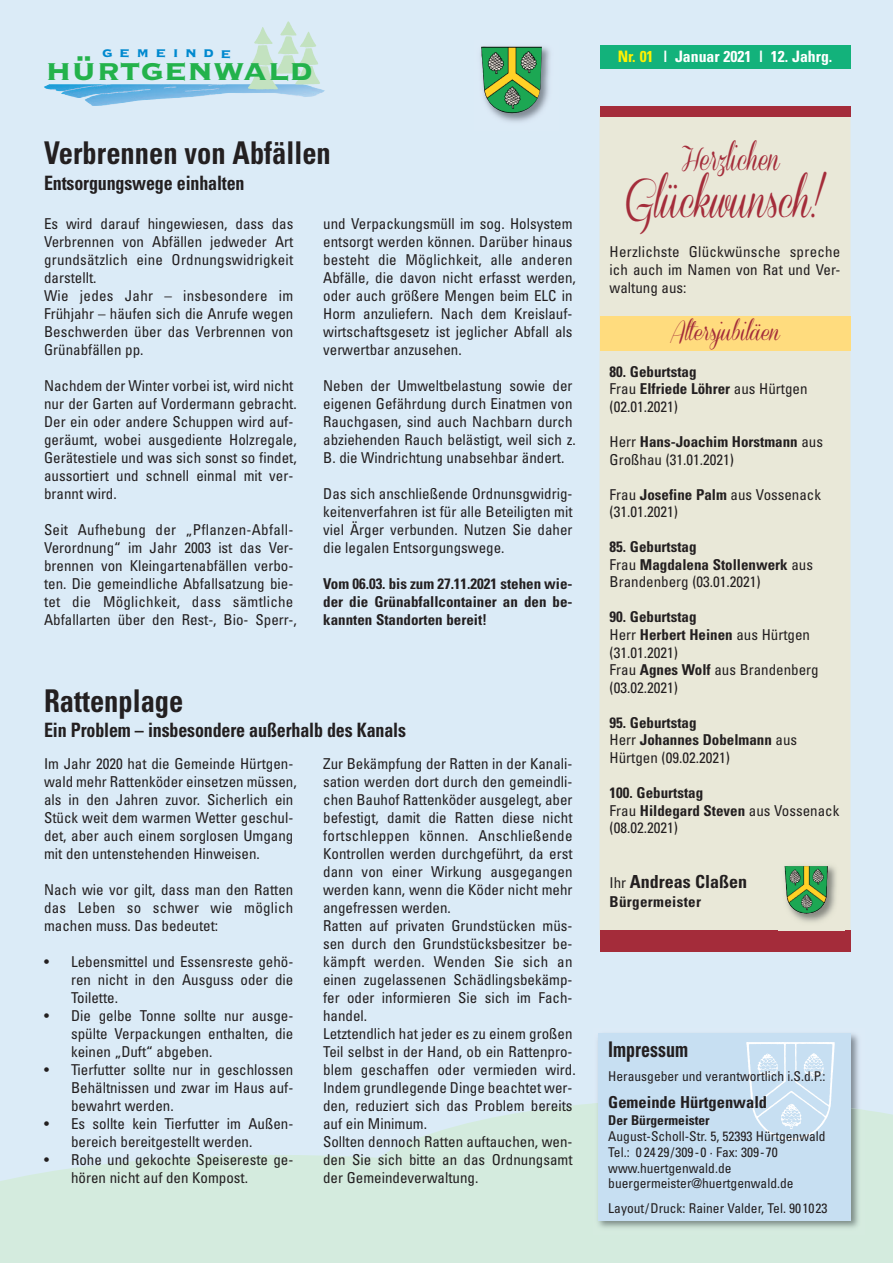
<style>
.page{position:relative;width:893px;height:1263px;background:#dbebf7}
.page>*{position:absolute;margin:0;border:0;box-sizing:border-box;transform-origin:0 0}
.t1{font:43.2px "Coneria Script Demo";color:#a42c3a;scale:.83 1}
.t2{font:38.25px "Copperplate Thirty Three BC";color:#23b24b}
.t3{font:700 condensed 31.35px "Univers";color:#231f20;scale:.91 1}
.t4{font:28.8px "Coneria Script Demo";color:#a42c3a;scale:.83 1}
.t5{font:700 condensed 21.6px "Univers";color:#231f20;scale:.83 1}
.t6{font:21px "Coneria Script Demo";color:#a42c3a}
.t7{font:700 condensed 19.8px "Univers";letter-spacing:-.01em;color:#231f20;scale:.91 1}
.t8{font:700 condensed 18px "Univers";color:#231f20}
.t9{font:17.55px "Copperplate Thirty Three BC";color:#0089cf}
.t10{font:700 condensed 16.5px "Univers";color:#231f20}
.t11{font:700 condensed 15.75px "Univers";color:#fff}
.t12{font:condensed 15px/18px "Univers";color:#231f20}
.t13{font:700 condensed 15px/17.5px "Univers";color:#231f20}
.t14{font:700 condensed 15px "Univers";letter-spacing:.02em;color:#231f20}
.t15{font:condensed 13.5px/15.8px "Univers";color:#231f20}
.t16{font:700 condensed 13.5px "Univers";color:#231f20}
.s1{color:#fff101}
.s2{font-weight:400}
.s3{font-weight:700}
.s4{font-weight:400;font-size:15px}
</style>
<div class="page">
<div style="left:0;top:1155px;width:354px;height:108px;background:#d4ebde"></div>
<svg style="left:354px;top:1104px;width:539px;height:159px;background:#d4ebe0"></svg>
<img style="left:44px;top:84px;width:281px;height:22px">
<img style="left:247px;top:22px;width:74px;height:67px">
<div style="left:600px;top:46px;width:250px;height:23px;background:#13b27b"></div>
<img style="left:480px;top:46px;width:70px;height:76px">
<img style="left:481px;top:46px;width:61px;height:67px">
<div style="left:600px;top:117px;width:250px;height:813px;background:#e9e8d8"></div>
<div style="left:600px;top:106px;width:250px;height:11px;background:#a42c3a"></div>
<div style="left:600px;top:316px;width:250px;height:35px;background:#ffdc7e"></div>
<div style="left:600px;top:930px;width:250px;height:22px;background:#a42c3a"></div>
<img style="left:778px;top:860px;width:66px;height:70px">
<img style="left:784px;top:866px;width:44px;height:48px">
<img style="left:850px;top:1033px;width:9px;height:66px">
<img style="left:592px;top:1099px;width:273px;height:137px">
<div style="left:598px;top:1033px;width:252px;height:187px;background:#c7dff2"></div>
<img style="left:747px;top:1042px;width:88px;height:98px">
<p class="t9" style="left:102px;top:40px;width:131px;rotate:1deg">gemeinde</p>
<p class="t11" style="left:618px;top:50px;width:216px"><span class="s1">Nr. 01</span> | Januar 2021 | 12. Jahrg.</p>
<h2 class="t2" style="left:46px;top:45px;width:268px">hürtgenwald</h2>
<h3 class="t3" style="left:44px;top:142px;width:317px">Verbrennen von Abfällen</h3>
<h3 class="t4" style="left:681px;top:144px;width:120px">Herzlichen</h3>
<h1 class="t1" style="left:625px;top:177px;width:240px">Glückwunsch!</h1>
<p class="t12" style="left:610px;top:244px;width:232px;line-height:17.5px;text-align:justify">Herzlichste Glückwünsche spreche ich auch im Namen von Rat und Ver&shy;waltung aus:</p>
<h3 class="t6" style="left:670px;top:320px;width:111px">Altersjubiläen</h3>
<p class="t13" style="left:610px;top:364px;width:199px">80. Geburtstag<br><span class="s2">Frau</span> Elfriede Löhrer <span class="s2">aus Hürtgen (02.01.2021)</span></p>
<p class="t12" style="left:610px;top:434px;width:215px;line-height:17.5px">Herr <span class="s3">Hans-Joachim Horstmann</span> aus<br>Großhau (31.01.2021)</p>
<p class="t12" style="left:610px;top:487px;width:213px;line-height:17.5px">Frau <span class="s3">Josefine Palm</span> aus Vossenack (31.01.2021)</p>
<p class="t13" style="left:610px;top:539px;width:205px">85. Geburtstag<br><span class="s2">Frau</span> Magdalena Stollenwerk <span class="s2">aus<br>Brandenberg (03.01.2021)</span></p>
<p class="t12" style="left:610px;top:610px;width:211px;line-height:17.5px"><span class="s3">90. Geburtstag<br></span>Herr <span class="s3">Herbert Heinen</span> aus Hürtgen (31.01.2021)<br>Frau <span class="s3">Agnes Wolf</span> aus Brandenberg (03.02.2021)</p>
<p class="t13" style="left:610px;top:715px;width:189px">95. Geburtstag<br><span class="s2">Herr</span> Johannes Dobelmann <span class="s2">aus<br>Hürtgen (09.02.2021)</span></p>
<p class="t13" style="left:610px;top:785px;width:231px">100. Geburtstag<br><span class="s2">Frau</span> Hildegard Steven <span class="s2">aus Vossenack (08.02.2021)</span></p>
<p class="t8" style="left:610px;top:875px;width:139px"><span class="s4">Ihr</span> Andreas Claßen</p>
<p class="t14" style="left:610px;top:896px;width:93px">Bürgermeister</p>
<h3 class="t7" style="left:44px;top:176px;width:222px">Entsorgungswege einhalten</h3>
<p class="t12" style="left:44px;top:216px;width:251px">Es wird darauf hingewiesen, dass das<br>Verbrennen von Abfällen jedweder Art grundsätzlich eine Ordnungswidrigkeit darstellt.<br>Wie jedes Jahr – insbesondere im<br>Frühjahr – häufen sich die Anrufe wegen<br>Beschwerden über das Verbrennen von<br>Grünabfällen pp.</p>
<p class="t12" style="left:44px;top:378px;width:254px">Nachdem der Winter vorbei ist, wird nicht nur der Garten auf Vordermann gebracht.<br>Der ein oder andere Schuppen wird auf&shy;geräumt, wobei ausgediente Holzregale, Gerätestiele und was sich sonst so findet, aussortiert und schnell einmal mit ver&shy;brannt wird.</p>
<p class="t12" style="left:44px;top:522px;width:254px">Seit Aufhebung der „Pflanzen-Abfall-Verordnung“ im Jahr 2003 ist das Ver&shy;brennen von Kleingartenabfällen verbo&shy;ten. Die gemeindliche Abfallsatzung bie&shy;tet die Möglichkeit, dass sämtliche Abfallarten über den Rest-, Bio- Sperr-,</p>
<p class="t12" style="left:323px;top:216px;width:254px">und Verpackungsmüll im sog. Holsystem entsorgt werden können. Darüber hinaus besteht die Möglichkeit, alle anderen Abfälle, die davon nicht erfasst werden, oder auch größere Mengen beim ELC in Horm anzuliefern. Nach dem Kreislauf&shy;wirtschaftsgesetz ist jeglicher Abfall als verwertbar anzusehen.</p>
<p class="t12" style="left:323px;top:378px;width:254px">Neben der Umweltbelastung sowie der eigenen Gefährdung durch Einatmen von Rauchgasen, sind auch Nachbarn durch abziehenden Rauch belästigt, weil sich z.<br>B. die Windrichtung unabsehbar ändert.</p>
<p class="t12" style="left:323px;top:486px;width:251px;text-align:justify">Das sich anschließende Ordnunsgwidrig&shy;keitenverfahren ist für alle Beteiligten mit viel Ärger verbunden. Nutzen Sie daher die legalen Entsorgungswege.</p>
<p class="t13" style="left:323px;top:576px;width:251px;line-height:18px;text-align:justify">Vom 06.03. bis zum 27.11.2021 stehen wie&shy;der die Grünabfallcontainer an den be&shy;kannten Standorten bereit!</p>
<h3 class="t3" style="left:44px;top:689px;width:155px">Rattenplage</h3>
<p class="t12" style="left:44px;top:756px;width:254px">Im Jahr 2020 hat die Gemeinde Hürtgen&shy;wald mehr Rattenköder einsetzen müssen, als in den Jahren zuvor. Sicherlich ein Stück weit dem warmen Wetter geschul&shy;det, aber auch einem sorglosen Umgang mit den untenstehenden Hinweisen.</p>
<p class="t12" style="left:44px;top:882px;width:251px;text-align:justify">Nach wie vor gilt, dass man den Ratten das Leben so schwer wie möglich machen muss. Das bedeutet:</p>
<p class="t12" style="left:71px;top:954px;width:224px;text-align:justify;text-indent:-27px">• Lebensmittel und Essensreste gehö&shy;ren nicht in den Ausguss oder die Toilette.</p>
<p class="t12" style="left:71px;top:1008px;width:224px;text-align:justify;text-indent:-27px">• Die gelbe Tonne sollte nur ausge&shy;spülte Verpackungen enthalten, die keinen „Duft“ abgeben.</p>
<p class="t12" style="left:71px;top:1062px;width:224px;text-align:justify;text-indent:-27px">• Tierfutter sollte nur in geschlossen Behältnissen und zwar im Haus auf&shy;bewahrt werden.</p>
<p class="t12" style="left:71px;top:1116px;width:224px;text-indent:-27px">• Es sollte kein Tierfutter im Außen&shy;bereich bereitgestellt werden.</p>
<p class="t12" style="left:71px;top:1152px;width:224px;text-indent:-27px">• Rohe und gekochte Speisereste ge&shy;hören nicht auf den Kompost.</p>
<h3 class="t7" style="left:44px;top:723px;width:399px">Ein Problem – insbesondere außerhalb des Kanals</h3>
<p class="t12" style="left:323px;top:756px;width:254px">Zur Bekämpfung der Ratten in der Kanali&shy;sation werden dort durch den gemeindli&shy;chen Bauhof Rattenköder ausgelegt, aber befestigt, damit die Ratten diese nicht fortschleppen können. Anschließende Kontrollen werden durchgeführt, da erst dann von einer Wirkung ausgegangen werden kann, wenn die Köder nicht mehr angefressen werden.<br>Ratten auf privaten Grundstücken müs&shy;sen durch den Grundstücksbesitzer be&shy;kämpft werden. Wenden Sie sich an einen zugelassenen Schädlingsbekämp&shy;fer oder informieren Sie sich im Fach&shy;handel.<br>Letztendlich hat jeder es zu einem großen Teil selbst in der Hand, ob ein Rattenpro&shy;blem geschaffen oder vermieden wird.<br>Indem grundlegende Dinge beachtet wer&shy;den, reduziert sich das Problem bereits auf ein Minimum.<br>Sollten dennoch Ratten auftauchen, wen&shy;den Sie sich bitte an das Ordnungsamt der Gemeindeverwaltung.</p>
<h3 class="t5" style="left:608px;top:1041px;width:98px">Impressum</h3>
<p class="t15" style="left:608px;top:1070px;width:219px">Herausgeber und verantwortlich i.S.d.P.:</p>
<p class="t10" style="left:608px;top:1096px;width:160px">Gemeinde Hürtgenwald</p>
<p class="t16" style="left:608px;top:1115px;width:103px">Der Bürgermeister</p>
<p class="t15" style="left:608px;top:1129px;width:219px">August-Scholl-Str. 5, 52393 Hürtgenwald Tel.: 0 24 29/309-0 · Fax: 309-70 www.huertgenwald.de buergermeister@huertgenwald.de</p>
<p class="t15" style="left:608px;top:1201px;width:221px">Layout/Druck: Rainer Valder, Tel. 901023</p>
</div>
